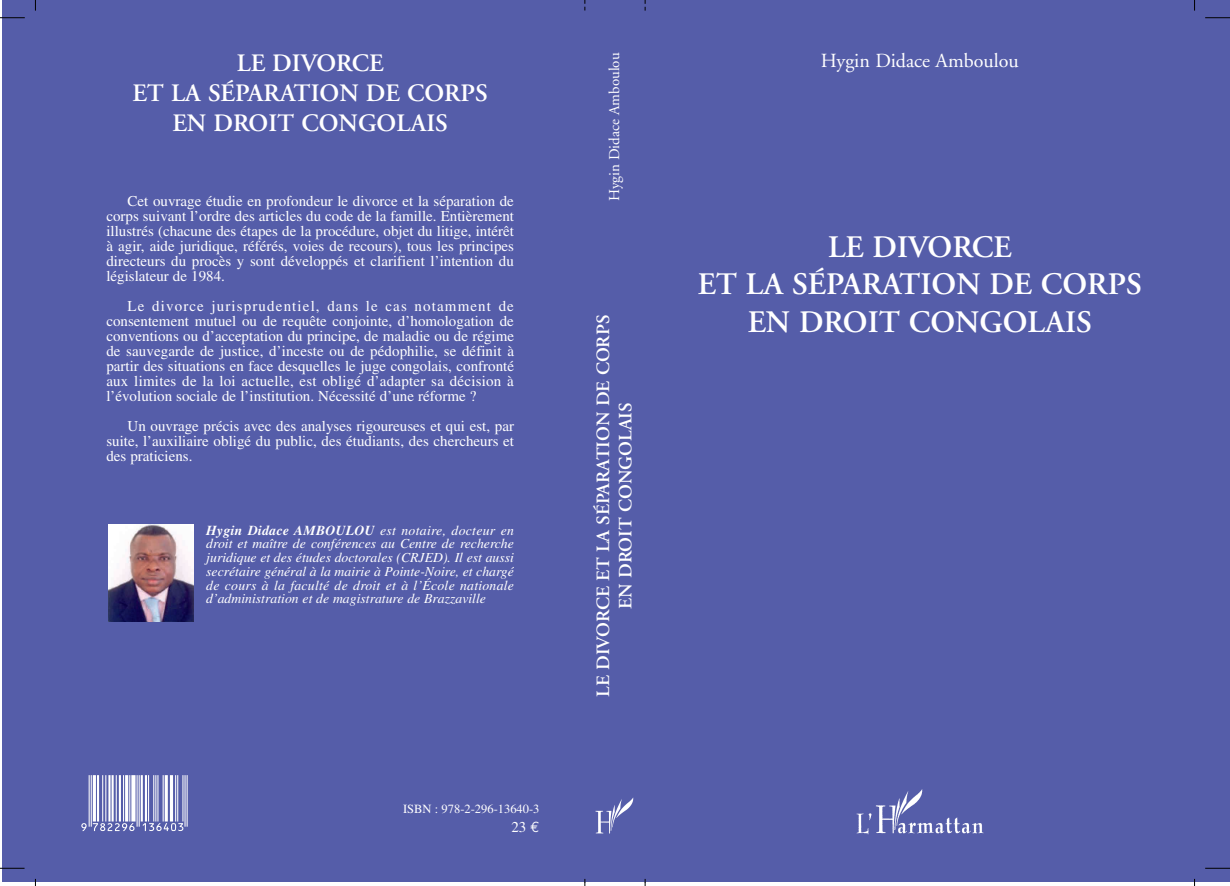
<style>
.page{position:relative;width:1230px;height:886px;background:#fff}
.page>*{position:absolute;margin:0;border:0;box-sizing:border-box;transform-origin:0 0}
.t1{font:600 31.25px/37.5px "Adobe Garamond";color:#fff;text-align:center}
.t2{font:600 25px/30px "Adobe Garamond";color:#fff;text-align:center}
.t3{font:20px "Adobe Garamond";color:#fff}
.t4{font:600 18.75px/22.5px "Adobe Garamond";color:#fff;text-align:center}
.t5{font:15px/15px "Times";color:#fff;text-align:justify}
.t6{font:15px "Adobe Garamond";color:#fff}
.t7{font:italic 13.75px/13.8px "Times";color:#fff;text-align:justify}
.t8{font:12.5px "Times";color:#fff}
.s1{font-weight:700}
.s2{font-family:"Euro Mono"}
</style>
<div class="page">
<div style="left:3px;top:0;width:1227px;height:881px;background:#555da9"></div>
<svg style="left:0;top:18px;width:25px;height:1px"></svg>
<svg style="left:0;top:868px;width:25px;height:1px"></svg>
<svg style="left:1205px;top:18px;width:25px;height:1px"></svg>
<svg style="left:1205px;top:868px;width:25px;height:1px"></svg>
<img style="left:856px;top:789px;width:128px;height:46px">
<img style="left:595px;top:798px;width:39px;height:35px">
<img style="left:108px;top:524px;width:86px;height:98px">
<svg style="left:81px;top:775px;width:107px;height:56px"></svg>
<h2 class="t2" style="left:132px;top:50px;width:357px">LE DIVORCE<br>ET LA SÉPARATION DE CORPS<br>EN DROIT CONGOLAIS</h2>
<p class="t5" style="left:106px;top:195px;width:409px;text-indent:21px">Cet ouvrage étudie en profondeur le divorce et la séparation de corps suivant l’ordre des articles du code de la famille. Entièrement illustrés (chacune des étapes de la procédure, objet du litige, intérêt à agir, aide juridique, référés, voies de recours), tous les principes directeurs du procès y sont développés et clarifient l’intention du législateur de 1984.</p>
<p class="t5" style="left:106px;top:300px;width:409px;text-indent:21px">Le divorce jurisprudentiel, dans le cas notamment de consentement mutuel ou de requête conjointe, d’homologation de conventions ou d’acceptation du principe, de maladie ou de régime de sauvegarde de justice, d’inceste ou de pédophilie, se définit à partir des situations en face desquelles le juge congolais, confronté aux limites de la loi actuelle, est obligé d’adapter sa décision à l’évolution sociale de l’institution. Nécessité d’une réforme ?</p>
<p class="t5" style="left:106px;top:420px;width:409px;text-indent:21px">Un ouvrage précis avec des analyses rigoureuses et qui est, par suite, l’auxiliaire obligé du public, des étudiants, des chercheurs et des praticiens.</p>
<p class="t7" style="left:206px;top:524px;width:309px"><span class="s1">Hygin Didace AMBOULOU</span> est notaire, docteur en droit et maître de conférences au Centre de recherche juridique et des études doctorales (CRJED). Il est aussi secrétaire général à la mairie à Pointe-Noire, et chargé de cours à la faculté de droit et à l’École nationale d’administration et de magistrature de Brazzaville</p>
<p class="t8" style="left:403px;top:804px;width:138px">ISBN : 978-2-296-13640-3</p>
<p class="t5" style="left:511px;top:821px;width:30px">23 <span class="s2">€</span></p>
<p class="t6" style="left:608px;top:201px;width:150px;rotate:-90deg">Hygin Didace Amboulou</p>
<p class="t4" style="left:593px;top:697px;width:383px;rotate:-90deg">LE DIVORCE ET LA SÉPARATION DE CORPS<br>EN DROIT CONGOLAIS</p>
<h3 class="t3" style="left:821px;top:53px;width:199px">Hygin Didace Amboulou</h3>
<h1 class="t1" style="left:697px;top:231px;width:446px">LE DIVORCE<br>ET LA SÉPARATION DE CORPS<br>EN DROIT CONGOLAIS</h1>
</div>
